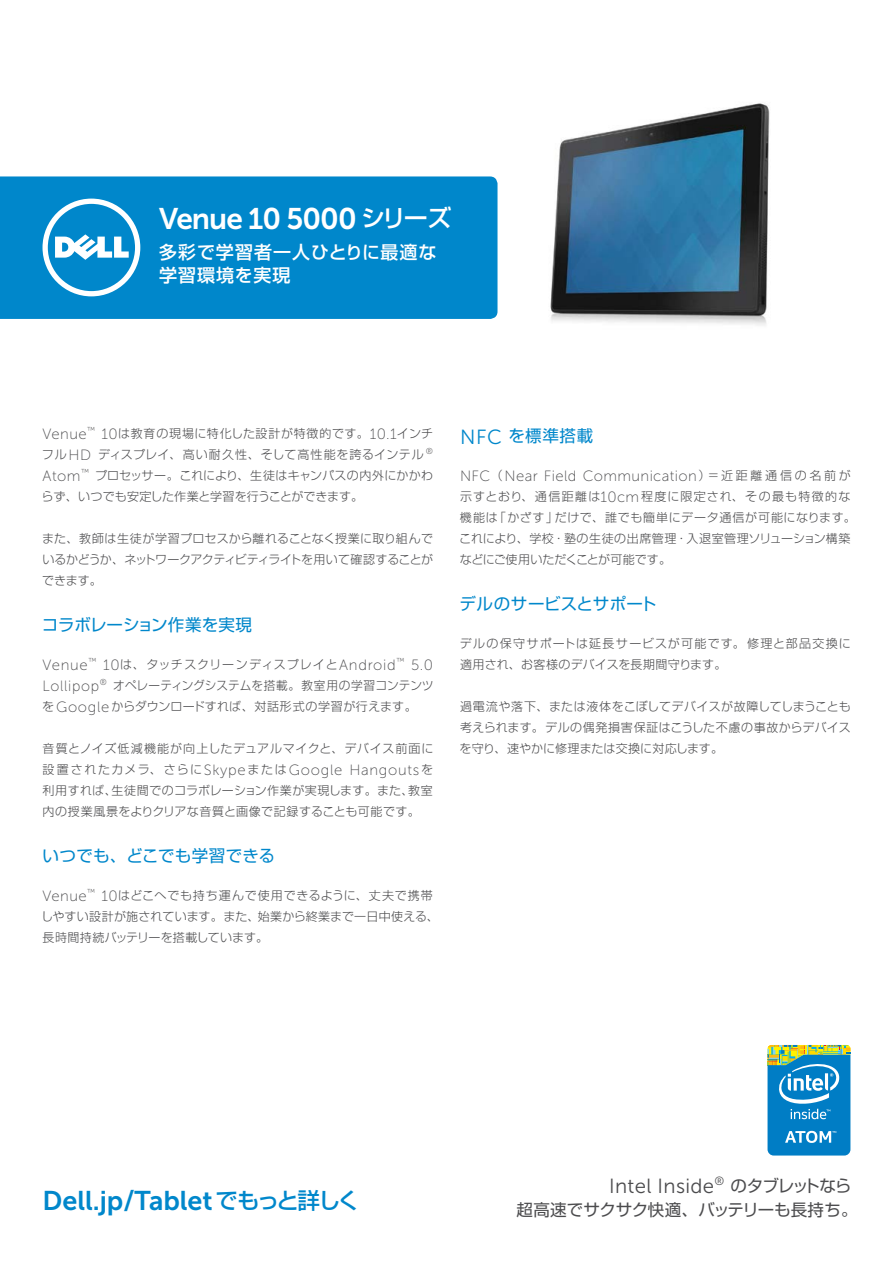
<style>
.page{position:relative;width:893px;height:1263px;background:#fff}
.page>*{position:absolute;margin:0;border:0;box-sizing:border-box;transform-origin:0 0}
.t1{font:29.7px "Museo Sans For Dell 700";letter-spacing:-.03em;color:#fff}
.t2{font:27px "Museo Sans For Dell 700";color:#0087cb}
.t3{font:20.4px "Museo Sans For Dell 300";letter-spacing:.015em;color:#4c4c4e}
.t4{font:500 18px/22.5px "Shin Go Pro";letter-spacing:.055em;color:#fff}
.t5{font:16.5px "Shin Go Pro";letter-spacing:.01em;color:#0087cb}
.t6{font:16.5px "Shin Go Pro";color:#4c4c4e}
.t7{font:14.85px "Museo Sans For Dell 100";letter-spacing:.05em;color:#4c4c4e}
.t8{font:14.85px "Museo Sans For Dell 100";letter-spacing:.025em;color:#4c4c4e}
.t9{font:300 12px/21px "Shin Go Pro";letter-spacing:.025em;color:#4c4c4e;text-align:justify}
.t10{font:300 12px/21px "Shin Go Pro";letter-spacing:.045em;color:#4c4c4e}
.t11{font:300 12px/21px "Shin Go Pro";letter-spacing:.065em;color:#4c4c4e}
.s1{font-family:"Shin Go Pro";font-weight:500;font-size:24px}
.s2{font-family:"Museo Sans For Dell 100";font-weight:400;font-size:14.85px}
.s3{font-family:"Shin Go Pro";font-weight:300;font-size:12px}
.s4{font-family:"Museo Sans For Dell 300";font-size:20.4px}
.s5{font-family:"Shin Go Pro";font-weight:500;font-size:22.5px}
.s6{font-family:"Shin Go Pro";font-size:16.5px}
</style>
<div class="page">
<div style="left:0;top:176px;width:497px;height:143px;background:#0087cb"></div>
<svg style="left:43px;top:199px;width:97px;height:97px"></svg>
<svg style="left:767px;top:1045px;width:83px;height:110px;background:#3696bd"></svg>
<img style="left:550px;top:103px;width:220px;height:222px">
<h1 class="t1" style="left:159px;top:203px;width:294px">Venue 10 5000 <span class="s1">シリーズ</span></h1>
<h3 class="t4" style="left:159px;top:239px;width:279px">多彩で学習者一人ひとりに最適な学習環境を実現</h3>
<p class="t9" style="left:42px;top:422px;width:393px"><span class="s2">Venue</span><sup>™</sup> <span class="s2">10</span>は教育の現場に特化した設計が特徴的です。<span class="s2">10.1</span>インチフル<span class="s2">HD</span> ディスプレイ、高い耐久性、そして高性能を誇るインテル<sup>® </sup><span class="s2">Atom</span><sup>™</sup> プロセッサー。これにより、生徒はキャンパスの内外にかかわらず、いつでも安定した作業と学習を行うことができます。</p>
<p class="t9" style="left:42px;top:527px;width:393px">また、教師は生徒が学習プロセスから離れることなく授業に取り組んでいるかどうか、ネットワークアクティビティライトを用いて確認することができます。</p>
<h3 class="t5" style="left:42px;top:611px;width:212px">コラボレーション作業を実現</h3>
<p class="t7" style="left:43px;top:657px;width:392px">Venue<sup>™</sup> 10<span class="s3">は、タッチスクリーンディスプレイと</span>Android<sup>™</sup> 5.0</p>
<p class="t9" style="left:42px;top:674px;width:393px"><span class="s2">Lollipop</span><sup>®</sup> オペレーティングシステムを搭載。教室用の学習コンテンツを<span class="s2">Google</span> からダウンロードすれば、対話形式の学習が行えます。</p>
<p class="t11" style="left:43px;top:737px;width:392px">音質とノイズ低減機能が向上したデュアルマイクと、デバイス前面に</p>
<p class="t7" style="left:43px;top:762px;width:392px"><span class="s3">設置されたカメラ、さらに</span>Skype<span class="s3">または</span>Google Hangouts<span class="s3">を</span></p>
<p class="t9" style="left:43px;top:779px;width:392px">利用すれば、生徒間でのコラボレーション作業が実現します。また、教室内の授業風景をよりクリアな音質と画像で記録することも可能です。</p>
<h3 class="t5" style="left:43px;top:842px;width:234px">いつでも、どこでも学習できる</h3>
<p class="t9" style="left:41px;top:884px;width:399px;text-align:left"><span class="s2">Venue</span><sup>™</sup> <span class="s2">10</span>はどこへでも持ち運んで使用できるように、丈夫で携帯しやすい設計が施されています。また、始業から終業まで一日中使える、長時間持続バッテリーを搭載しています。</p>
<h3 class="t5" style="left:460px;top:422px;width:135px"><span class="s4">NFC</span> を標準搭載</h3>
<p class="t8" style="left:460px;top:468px;width:392px">NFC<span class="s3">（</span>Near Field Communication<span class="s3">）＝近距離通信の名前が</span></p>
<p class="t10" style="left:459px;top:485px;width:398px">示すとおり、通信距離は<span class="s2">10cm</span>程度に限定され、その最も特徴的な機能は「かざす」だけで、誰でも簡単にデータ通信が可能になります。これにより、学校・塾の生徒の出席管理・入退室管理ソリューション構築などにご使用いただくことが可能です。</p>
<h3 class="t5" style="left:460px;top:590px;width:198px">デルのサービスとサポート</h3>
<p class="t11" style="left:460px;top:632px;width:393px">デルの保守サポートは延長サービスが可能です。修理と部品交換に適用され、お客様のデバイスを長期間守ります。</p>
<p class="t9" style="left:460px;top:695px;width:393px">過電流や落下、または液体をこぼしてデバイスが故障してしまうことも考えられます。デルの偶発損害保証はこうした不慮の事故からデバイスを守り、速やかに修理または交換に対応します。</p>
<h2 class="t2" style="left:43px;top:1186px;width:319px">Dell.jp/Tablet<span class="s5">でもっと詳しく</span></h2>
<h3 class="t3" style="left:609px;top:1175px;width:243px">Intel Inside<sup>®</sup> <span class="s6">のタブレットなら</span></h3>
<h3 class="t6" style="left:516px;top:1196px;width:342px">超高速でサクサク快適、バッテリーも長持ち。</h3>
</div>
